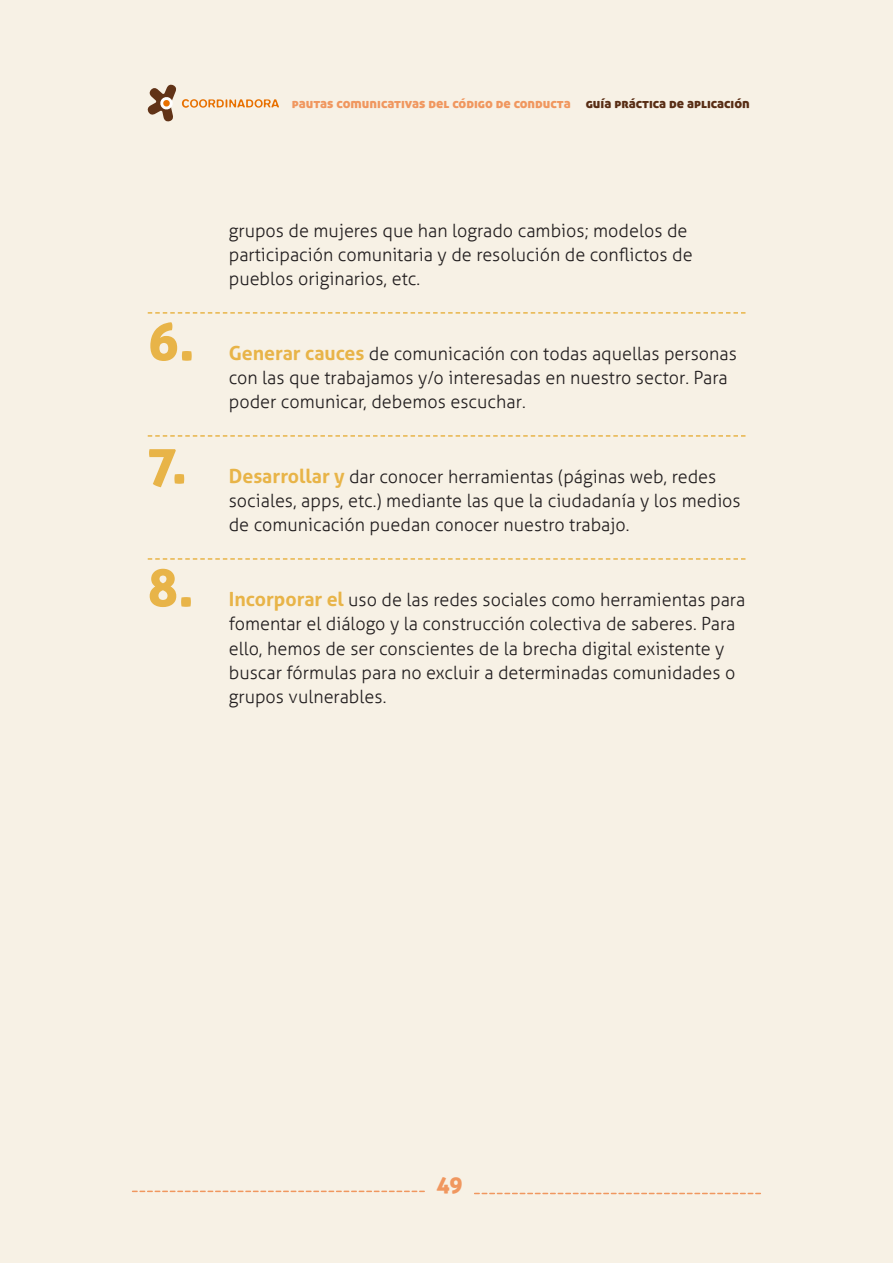
<style>
.page{position:relative;width:893px;height:1263px;background:#f7f1e5}
.page>*{position:absolute;margin:0;border:0;box-sizing:border-box;transform-origin:0 0}
.t1{font:52.5px "Aller Display";color:#e8b448}
.t2{font:22.5px "Aller Display";color:#f0975f}
.t3{font:300 18px/24px "Aller";color:#231f20}
.t4{font:13.5px "Aller Display";color:#f0975f}
.s1{color:#582d14}
.s2{font-weight:700;font-size:19.5px;color:#e8b448}
</style>
<div class="page">
<svg style="left:475px;top:1193px;width:285px;height:1px"></svg>
<svg style="left:133px;top:1190px;width:291px;height:2px"></svg>
<svg style="left:147px;top:84px;width:132px;height:38px"></svg>
<svg style="left:148px;top:312px;width:597px;height:2px"></svg>
<svg style="left:148px;top:435px;width:597px;height:2px"></svg>
<svg style="left:148px;top:558px;width:597px;height:2px"></svg>
<p class="t4" style="left:292px;top:95px;width:459px">pautas comunicativas del código de conducta <span class="s1">guía práctica de aplicación</span></p>
<p class="t1" style="left:148px;top:308px;width:48px">6.</p>
<p class="t1" style="left:148px;top:431px;width:41px">7.</p>
<p class="t1" style="left:148px;top:554px;width:48px">8.</p>
<p class="t3" style="left:229px;top:219px;width:465px">grupos de mujeres que han logrado cambios; modelos de participación comunitaria y de resolución de conflictos de pueblos originarios, etc.</p>
<p class="t3" style="left:229px;top:342px;width:510px"><span class="s2">Generar cauces</span> de comunicación con todas aquellas personas con las que trabajamos y/o interesadas en nuestro sector. Para poder comunicar, debemos escuchar.</p>
<p class="t3" style="left:229px;top:465px;width:513px"><span class="s2">Desarrollar y</span> dar conocer herramientas (páginas web, redes sociales, apps, etc.) mediante las que la ciudadanía y los medios de comunicación puedan conocer nuestro trabajo.</p>
<p class="t3" style="left:229px;top:588px;width:518px"><span class="s2">Incorporar el</span> uso de las redes sociales como herramientas para fomentar el diálogo y la construcción colectiva de saberes. Para ello, hemos de ser conscientes de la brecha digital existente y buscar fórmulas para no excluir a determinadas comunidades o grupos vulnerables.</p>
<p class="t2" style="left:436px;top:1170px;width:28px">49</p>
</div>
